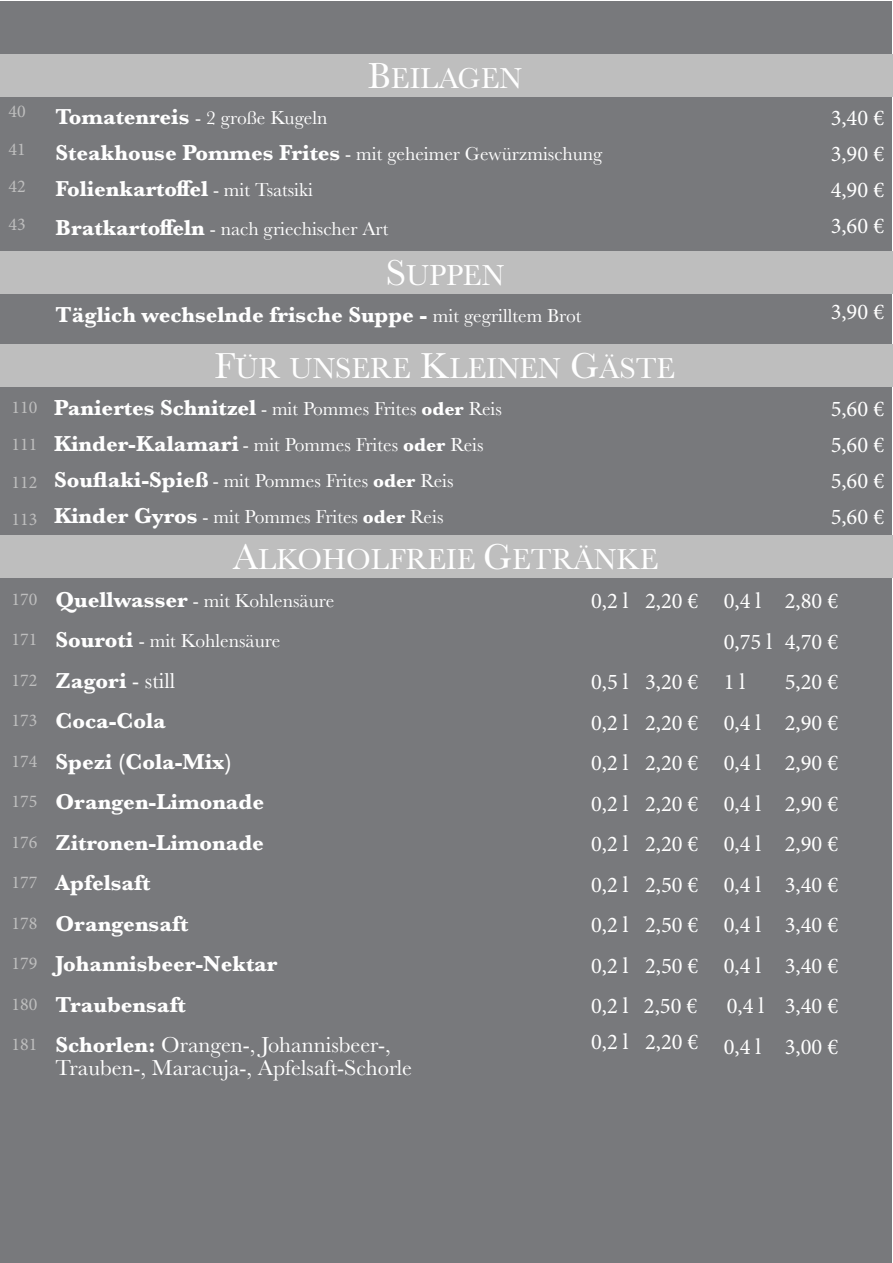
<style>
.page{position:relative;width:893px;height:1263px;background:#fff}
.page>*{position:absolute;margin:0;border:0;box-sizing:border-box;transform-origin:0 0}
.t1{font:30px "Baskerville";color:#fff}
.t2{font:22.5px/40.5px "Minion Pro";color:#fff;text-align:justify}
.t3{font:700 22.5px/40.5px "Baskerville";color:#fff}
.t4{font:22.5px "Baskerville";color:#fff}
.t5{font:19.5px/36px "Baskerville";color:#fff}
.t6{font:18px/37.5px "Minion Pro";color:#bebebe;text-align:justify}
.s1{font-size:37.5px}
.s2{font-weight:700;font-size:22.5px}
.s3{font-weight:400;font-size:19.5px}
.s4{font-weight:700}
.s5{font-weight:400}
</style>
<div class="page">
<div style="left:1px;top:1px;width:891px;height:1261px;background:#78797c"></div>
<div style="left:0;top:54px;width:893px;height:43px;background:#bebebe"></div>
<div style="left:0;top:251px;width:893px;height:43px;background:#bebebe"></div>
<div style="left:0;top:344px;width:893px;height:43px;background:#bebebe"></div>
<div style="left:1px;top:535px;width:892px;height:43px;background:#bebebe"></div>
<p class="t6" style="left:9px;top:93px;width:19px">40<br>41<br>42<br>43</p>
<p class="t6" style="left:12px;top:388px;width:27px">110<br>111<br>112<br>113</p>
<p class="t6" style="left:12px;top:580px;width:27px">170</p>
<p class="t6" style="left:12px;top:621px;width:27px">171</p>
<p class="t6" style="left:12px;top:661px;width:27px">172</p>
<p class="t6" style="left:12px;top:702px;width:27px">173</p>
<p class="t6" style="left:12px;top:742px;width:27px">174</p>
<p class="t6" style="left:12px;top:783px;width:27px">175</p>
<p class="t6" style="left:12px;top:823px;width:27px">176</p>
<p class="t6" style="left:12px;top:864px;width:27px">177</p>
<p class="t6" style="left:12px;top:904px;width:27px">178</p>
<p class="t6" style="left:12px;top:945px;width:27px">179</p>
<p class="t6" style="left:12px;top:985px;width:27px">180</p>
<p class="t6" style="left:12px;top:1026px;width:27px">181</p>
<h1 class="t1" style="left:368px;top:59px;width:156px"><span class="s1">B</span>EILAGEN</h1>
<p class="t5" style="left:56px;top:100px;width:548px"><span class="s2">Tomatenreis</span> - 2 große Kugeln<br><span class="s2">Steakhouse Pommes Frites</span> - mit geheimer Gewürzmischung</p>
<p class="t3" style="left:56px;top:169px;width:259px">Folienkartoffel <span class="s3">- mit Tsatsiki</span></p>
<p class="t5" style="left:56px;top:211px;width:334px"><span class="s2">Bratkartoffeln</span> - nach griechischer Art</p>
<h1 class="t1" style="left:386px;top:256px;width:120px"><span class="s1">S</span>UPPEN</h1>
<p class="t3" style="left:56px;top:295px;width:527px">Täglich wechselnde frische Suppe - <span class="s3">mit gegrilltem Brot</span></p>
<h1 class="t1" style="left:215px;top:349px;width:462px"><span class="s1">F</span>ÜR UNSERE <span class="s1">K</span>LEINEN <span class="s1">G</span>ÄSTE</h1>
<p class="t5" style="left:54px;top:391px;width:449px"><span class="s2">Paniertes Schnitzel</span> - mit Pommes Frites <span class="s4">oder</span> Reis <span class="s2">Kinder-Kalamari</span> - mit Pommes Frites <span class="s4">oder</span> Reis <span class="s2">Souflaki-Spieß</span> - mit Pommes Frites <span class="s4">oder</span> Reis <span class="s2">Kinder Gyros</span> - mit Pommes Frites <span class="s4">oder</span> Reis</p>
<h1 class="t1" style="left:233px;top:540px;width:427px"><span class="s1">A</span>LKOHOLFREIE <span class="s1">G</span>ETRÄNKE</h1>
<p class="t5" style="left:56px;top:580px;width:280px;line-height:40.5px"><span class="s2">Quellwasser</span> - mit Kohlensäure<br><span class="s2">Souroti</span> - mit Kohlensäure</p>
<p class="t3" style="left:56px;top:660px;width:337px">Zagori <span class="s5">- still<br></span>Coca-Cola<br>Spezi (Cola-Mix)<br>Orangen-Limonade<br>Zitronen-Limonade<br>Apfelsaft<br>Orangensaft<br>Johannisbeer-Nektar<br>Traubensaft<br>Schorlen: <span class="s5">Orangen-, Johannisbeer-,</span></p>
<p class="t4" style="left:56px;top:1053px;width:358px">Trauben-, Maracuja-, Apfelsaft-Schorle</p>
<p class="t2" style="left:591px;top:581px;width:109px">0,2 l 2,20 €</p>
<p class="t2" style="left:591px;top:662px;width:109px">0,5 l 3,20 € 0,2 l 2,20 € 0,2 l 2,20 € 0,2 l 2,20 € 0,2 l 2,20 € 0,2 l 2,50 € 0,2 l 2,50 € 0,2 l 2,50 € 0,2 l 2,50 €</p>
<p class="t2" style="left:591px;top:1022px;width:109px">0,2 l 2,20 €</p>
<p class="t2" style="left:831px;top:100px;width:55px;line-height:36px">3,40 € 3,90 € 4,90 € 3,60 €</p>
<p class="t2" style="left:831px;top:291px;width:55px">3,90 €</p>
<p class="t2" style="left:831px;top:391px;width:55px;line-height:36px">5,60 € 5,60 € 5,60 € 5,60 €</p>
<p class="t2" style="left:724px;top:581px;width:116px">0,4 l 2,80 € 0,75 l 4,70 € 1 l</p>
<p class="t2" style="left:724px;top:662px;width:116px;text-indent:61px">5,20 € 0,4 l 2,90 € 0,4 l 2,90 € 0,4 l 2,90 € 0,4 l 2,90 € 0,4 l 3,40 € 0,4 l 3,40 € 0,4 l 3,40 € 0,4 l 3,40 € 0,4 l 3,00 €</p>
</div>
